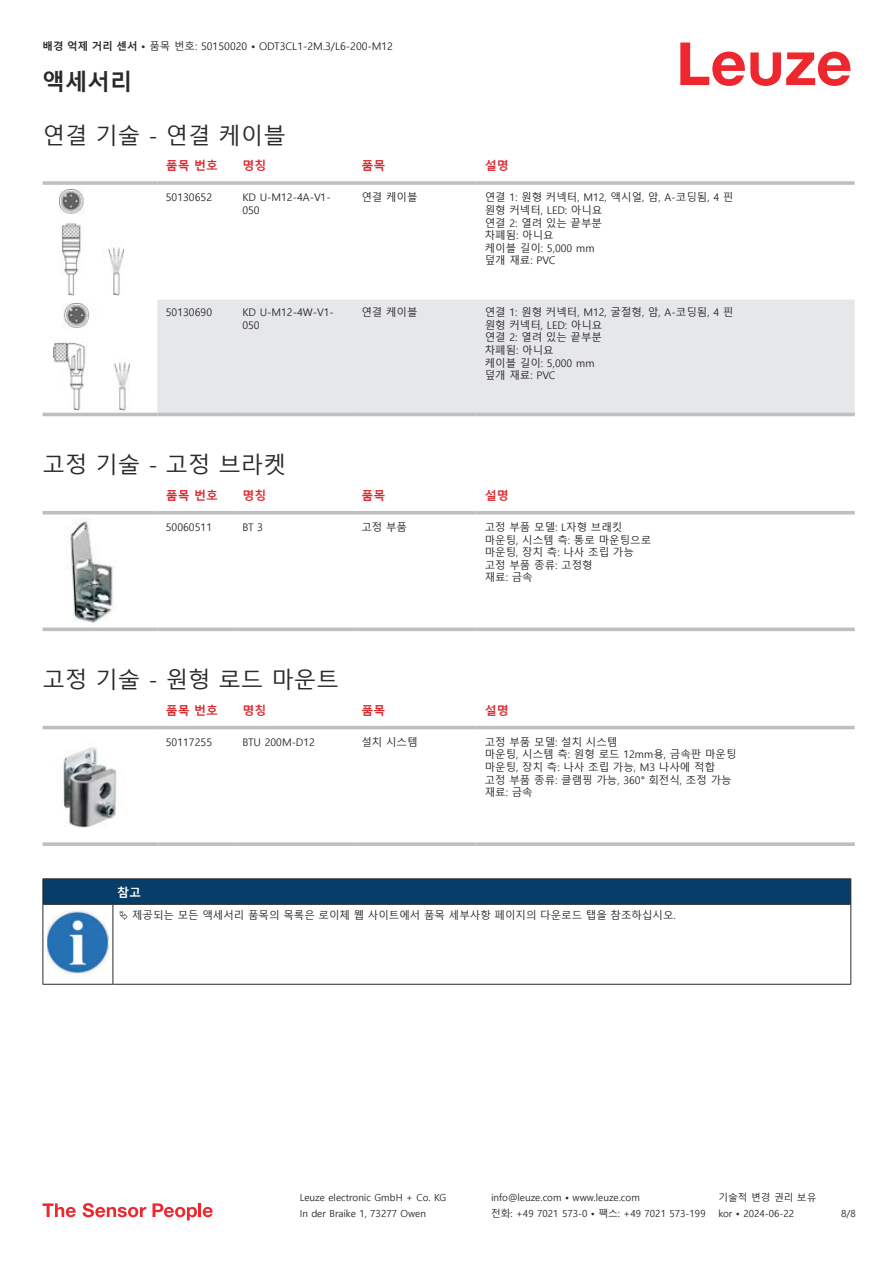
<style>
.page{position:relative;width:893px;height:1263px;background:#fff}
.page>*{position:absolute;margin:0;border:0;box-sizing:border-box;transform-origin:0 0}
.t1{font:22.5px "Malgun Gothic";color:#2b292a}
.t2{font:700 22.5px "Malgun Gothic";color:#2b292a}
.t3{font:700 12px "Malgun Gothic";color:#db2a30}
.t4{font:700 12px "Malgun Gothic";color:#fff}
.t5{font:10.5px/12.6px "Malgun Gothic";color:#2b292a}
.t6{font:9.75px "Malgun Gothic";color:#2b292a}
.s1{font-weight:700}
</style>
<div class="page">
<svg style="left:680px;top:43px;width:170px;height:43px"></svg>
<svg style="left:43px;top:295px;width:812px;height:122px"></svg>
<div style="left:157px;top:300px;width:698px;height:113px;background:#e6e7e9"></div>
<hr style="left:43px;top:181px;width:114px;height:4px;background:#bdbfc1">
<hr style="left:157px;top:181px;width:77px;height:4px;background:#c8cacb">
<hr style="left:234px;top:181px;width:119px;height:4px;background:#c3c5c6">
<hr style="left:353px;top:181px;width:123px;height:4px;background:#bdbfc1">
<hr style="left:476px;top:181px;width:379px;height:4px;background:#c8cacb">
<hr style="left:43px;top:413px;width:114px;height:3px;background:#bdbfc1">
<hr style="left:157px;top:413px;width:77px;height:3px;background:#bdbfc1">
<hr style="left:234px;top:413px;width:119px;height:3px;background:#bdbfc1">
<hr style="left:353px;top:413px;width:123px;height:3px;background:#bdbfc1">
<hr style="left:476px;top:413px;width:379px;height:3px;background:#bdbfc1">
<img style="left:59px;top:189px;width:65px;height:106px">
<img style="left:54px;top:304px;width:75px;height:106px">
<svg style="left:43px;top:514px;width:812px;height:5px"></svg>
<hr style="left:43px;top:511px;width:114px;height:3px;background:#bdbfc1">
<hr style="left:157px;top:511px;width:77px;height:3px;background:#bdbfc1">
<hr style="left:234px;top:511px;width:119px;height:3px;background:#bdbfc1">
<hr style="left:353px;top:511px;width:123px;height:3px;background:#bdbfc1">
<hr style="left:476px;top:511px;width:379px;height:3px;background:#bdbfc1">
<svg style="left:43px;top:627px;width:114px;height:4px"></svg>
<svg style="left:157px;top:627px;width:77px;height:4px"></svg>
<svg style="left:234px;top:627px;width:119px;height:4px"></svg>
<svg style="left:353px;top:627px;width:123px;height:4px"></svg>
<svg style="left:476px;top:627px;width:379px;height:4px;background:#c5c7c9"></svg>
<img style="left:66px;top:519px;width:47px;height:104px">
<svg style="left:43px;top:725px;width:812px;height:5px;fill:#efeff0"></svg>
<hr style="left:43px;top:726px;width:114px;height:3px;background:#bdbfc1">
<hr style="left:157px;top:726px;width:77px;height:3px;background:#bdbfc1">
<hr style="left:234px;top:726px;width:119px;height:3px;background:#bdbfc1">
<hr style="left:353px;top:726px;width:123px;height:3px;background:#bdbfc1">
<hr style="left:476px;top:726px;width:379px;height:3px;background:#bdbfc1">
<svg style="left:43px;top:842px;width:114px;height:4px"></svg>
<svg style="left:157px;top:842px;width:77px;height:4px"></svg>
<svg style="left:234px;top:842px;width:119px;height:4px"></svg>
<svg style="left:353px;top:842px;width:123px;height:4px"></svg>
<svg style="left:476px;top:842px;width:379px;height:4px;background:#c3c5c7"></svg>
<img style="left:63px;top:747px;width:54px;height:81px">
<svg style="left:44px;top:905px;width:806px;height:79px"></svg>
<hr style="left:43px;top:878px;width:70px;height:1px;background:#2b292a">
<hr style="left:43px;top:904px;width:70px;height:1px;background:#2b292a">
<hr style="left:113px;top:878px;width:738px;height:1px;background:#2b292a">
<svg style="left:43px;top:879px;width:808px;height:25px;background:#063c67"></svg>
<hr style="left:113px;top:904px;width:738px;height:1px;background:#2b292a">
<hr style="left:43px;top:905px;width:1px;height:75px;background:#2b292a">
<hr style="left:113px;top:905px;width:1px;height:75px;background:#2b292a">
<hr style="left:850px;top:905px;width:1px;height:75px;background:#2b292a">
<hr style="left:43px;top:984px;width:70px;height:1px;background:#2b292a">
<hr style="left:113px;top:984px;width:738px;height:1px;background:#2b292a">
<img style="left:47px;top:911px;width:61px;height:62px">
<div style="left:115px;top:905px;width:734px;height:20px;background:#fff"></div>
<svg style="left:43px;top:1203px;width:33px;height:14px"></svg>
<svg style="left:83px;top:1203px;width:63px;height:14px"></svg>
<svg style="left:153px;top:1203px;width:44px;height:17px"></svg>
<hr style="left:198px;top:1203px;width:3px;height:14px;background:#ed272d">
<svg style="left:203px;top:1207px;width:10px;height:10px"></svg>
<p class="t5" style="left:43px;top:40px;width:352px"><span class="s1">배경 억제 거리 센서 •</span> 품목 번호: 50150020 <span class="s1">•</span> ODT3CL1-2M.3/L6-200-M12</p>
<h1 class="t2" style="left:43px;top:69px;width:91px">액세서리</h1>
<h1 class="t1" style="left:43px;top:123px;width:245px">연결 기술 - 연결 케이블</h1>
<p class="t3" style="left:166px;top:159px;width:54px">품목 번호</p>
<p class="t3" style="left:242px;top:159px;width:25px">명칭</p>
<p class="t3" style="left:361px;top:159px;width:25px">품목</p>
<p class="t3" style="left:485px;top:159px;width:25px">설명</p>
<p class="t5" style="left:166px;top:191px;width:48px">50130652</p>
<p class="t5" style="left:242px;top:191px;width:90px">KD U-M12-4A-V1-<br>050</p>
<p class="t5" style="left:361px;top:191px;width:58px">연결 케이블</p>
<p class="t5" style="left:485px;top:191px;width:250px">연결 1: 원형 커넥터, M12, 액시얼, 암, A-코딩됨, 4 핀 원형 커넥터, LED: 아니요<br>연결 2: 열려 있는 끝부분<br>차폐됨: 아니요<br>케이블 길이: 5,000 mm<br>덮개 재료: PVC</p>
<p class="t5" style="left:166px;top:306px;width:48px">50130690</p>
<p class="t5" style="left:242px;top:306px;width:93px">KD U-M12-4W-V1-<br>050</p>
<p class="t5" style="left:361px;top:306px;width:58px">연결 케이블</p>
<p class="t5" style="left:485px;top:306px;width:250px">연결 1: 원형 커넥터, M12, 굴절형, 암, A-코딩됨, 4 핀 원형 커넥터, LED: 아니요<br>연결 2: 열려 있는 끝부분<br>차폐됨: 아니요<br>케이블 길이: 5,000 mm<br>덮개 재료: PVC</p>
<h1 class="t1" style="left:43px;top:452px;width:245px">고정 기술 - 고정 브라켓</h1>
<p class="t3" style="left:166px;top:489px;width:54px">품목 번호</p>
<p class="t3" style="left:242px;top:489px;width:25px">명칭</p>
<p class="t3" style="left:361px;top:489px;width:25px">품목</p>
<p class="t3" style="left:485px;top:489px;width:25px">설명</p>
<p class="t5" style="left:166px;top:521px;width:48px">50060511</p>
<p class="t5" style="left:242px;top:521px;width:22px">BT 3</p>
<p class="t5" style="left:361px;top:521px;width:47px">고정 부품</p>
<p class="t5" style="left:485px;top:521px;width:168px">고정 부품 모델: L자형 브래킷 마운팅, 시스템 측: 통로 마운팅으로 마운팅, 장치 측: 나사 조립 가능 고정 부품 종류: 고정형<br>재료: 금속</p>
<h1 class="t1" style="left:43px;top:667px;width:298px">고정 기술 - 원형 로드 마운트</h1>
<p class="t3" style="left:166px;top:703px;width:54px">품목 번호</p>
<p class="t3" style="left:242px;top:703px;width:25px">명칭</p>
<p class="t3" style="left:361px;top:703px;width:25px">품목</p>
<p class="t3" style="left:485px;top:703px;width:25px">설명</p>
<p class="t5" style="left:166px;top:736px;width:48px">50117255</p>
<p class="t5" style="left:242px;top:736px;width:74px">BTU 200M-D12</p>
<p class="t5" style="left:361px;top:736px;width:58px">설치 시스템</p>
<p class="t5" style="left:485px;top:736px;width:253px">고정 부품 모델: 설치 시스템<br>마운팅, 시스템 측: 원형 로드 12mm용, 금속판 마운팅 마운팅, 장치 측: 나사 조립 가능, M3 나사에 적합 고정 부품 종류: 클램핑 가능, 360° 회전식, 조정 가능 재료: 금속</p>
<p class="t4" style="left:117px;top:885px;width:25px">참고</p>
<p class="t5" style="left:132px;top:909px;width:545px">제공되는 모든 액세서리 품목의 목록은 로이체 웹 사이트에서 품목 세부사항 페이지의 다운로드 탭을 참조하십시오.</p>
<p class="t6" style="left:300px;top:1192px;width:148px">Leuze electronic GmbH + Co. KG</p>
<p class="t6" style="left:491px;top:1192px;width:150px">info@leuze.com • www.leuze.com</p>
<p class="t6" style="left:718px;top:1192px;width:100px">기술적 변경 권리 보유</p>
<p class="t6" style="left:300px;top:1208px;width:128px">In der Braike 1, 73277 Owen</p>
<p class="t6" style="left:491px;top:1208px;width:216px">전화: +49 7021 573-0 • 팩스: +49 7021 573-199</p>
<p class="t6" style="left:718px;top:1208px;width:77px">kor • 2024-06-22</p>
<p class="t6" style="left:841px;top:1208px;width:16px">8/8</p>
</div>
